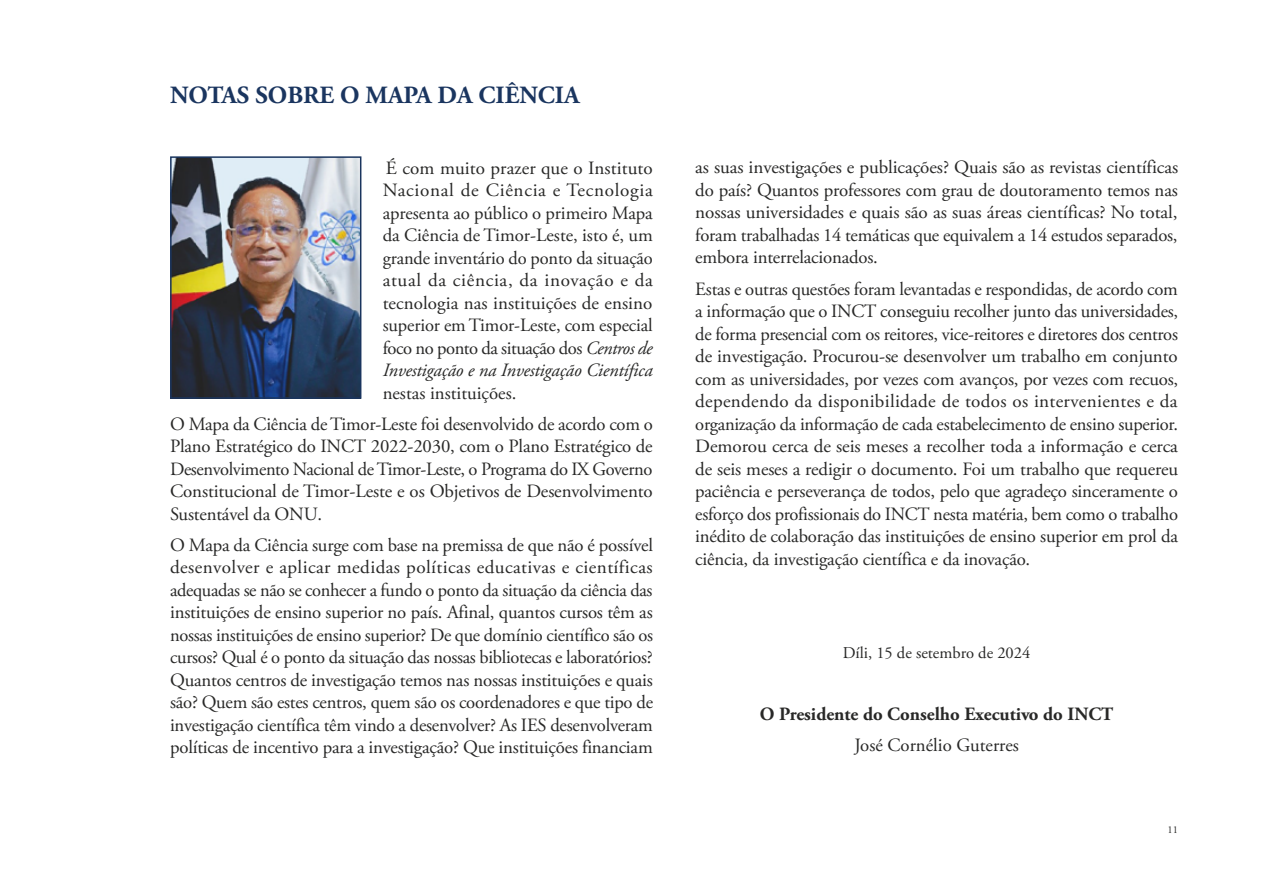
<style>
.page{position:relative;width:1263px;height:893px;background:#fff}
.page>*{position:absolute;margin:0;border:0;box-sizing:border-box;transform-origin:0 0}
.t1{font:700 24.75px "Adobe Garamond Pro";color:#1a355f}
.t2{font:18.75px/22.5px "Adobe Garamond Pro";letter-spacing:-.01em;color:#282827;text-align:justify}
.t3{font:700 18.75px "Adobe Garamond Pro";color:#282827}
.t4{font:16.5px "Adobe Garamond Pro";color:#282827}
.t5{font:10.5px "Adobe Garamond Pro";color:#282827}
.s1{font-style:italic}
</style>
<div class="page">
<img style="left:173px;top:159px;width:185px;height:237px">
<div style="left:170px;top:156px;width:191px;height:243px;border:2px solid #1a355f"></div>
<h1 class="t1" style="left:170px;top:81px;width:411px">NOTAS SOBRE O MAPA DA CIÊNCIA</h1>
<p class="t2" style="left:383px;top:157px;width:272px">É com muito prazer que o Instituto Nacional de Ciência e Tecnologia apresenta ao público o primeiro Mapa da Ciência de Timor-Leste, isto é, um grande inventário do ponto da situação atual da ciência, da inovação e da tecnologia nas instituições de ensino superior em Timor-Leste, com especial foco no ponto da situação dos <span class="s1">Centros de Investigação e na Investigação Científica</span></p>
<p class="t2" style="left:170px;top:378px;width:484px;line-height:31px;text-indent:213px">nestas instituições.<br>O Mapa da Ciência de Timor-Leste foi desenvolvido de acordo com o</p>
<p class="t2" style="left:170px;top:435px;width:484px">Plano Estratégico do INCT 2022-2030, com o Plano Estratégico de Desenvolvimento Nacional de Timor-Leste, o Programa do IX Governo Constitucional de Timor-Leste e os Objetivos de Desenvolvimento Sustentável da ONU.</p>
<p class="t2" style="left:170px;top:534px;width:485px">O Mapa da Ciência surge com base na premissa de que não é possível desenvolver e aplicar medidas políticas educativas e científicas adequadas se não se conhecer a fundo o ponto da situação da ciência das instituições de ensino superior no país. Afinal, quantos cursos têm as nossas instituições de ensino superior? De que domínio científico são os cursos? Qual é o ponto da situação das nossas bibliotecas e laboratórios?<br>Quantos centros de investigação temos nas nossas instituições e quais são? Quem são estes centros, quem são os coordenadores e que tipo de investigação científica têm vindo a desenvolver? As IES desenvolveram políticas de incentivo para a investigação? Que instituições financiam</p>
<p class="t2" style="left:695px;top:157px;width:484px">as suas investigações e publicações? Quais são as revistas científicas do país? Quantos professores com grau de doutoramento temos nas nossas universidades e quais são as suas áreas científicas? No total, foram trabalhadas 14 temáticas que equivalem a 14 estudos separados, embora interrelacionados.</p>
<p class="t2" style="left:695px;top:278px;width:485px">Estas e outras questões foram levantadas e respondidas, de acordo com a informação que o INCT conseguiu recolher junto das universidades, de forma presencial com os reitores, vice-reitores e diretores dos centros de investigação. Procurou-se desenvolver um trabalho em conjunto com as universidades, por vezes com avanços, por vezes com recuos, dependendo da disponibilidade de todos os intervenientes e da organização da informação de cada estabelecimento de ensino superior.<br>Demorou cerca de seis meses a recolher toda a informação e cerca de seis meses a redigir o documento. Foi um trabalho que requereu paciência e perseverança de todos, pelo que agradeço sinceramente o esforço dos profissionais do INCT nesta matéria, bem como o trabalho inédito de colaboração das instituições de ensino superior em prol da ciência, da investigação científica e da inovação.</p>
<p class="t4" style="left:843px;top:642px;width:189px">Díli, 15 de setembro de 2024</p>
<p class="t3" style="left:760px;top:703px;width:355px">O Presidente do Conselho Executivo do INCT</p>
<p class="t2" style="left:854px;top:734px;width:166px">José Cornélio Guterres</p>
<p class="t5" style="left:1167px;top:823px;width:12px">11</p>
</div>
